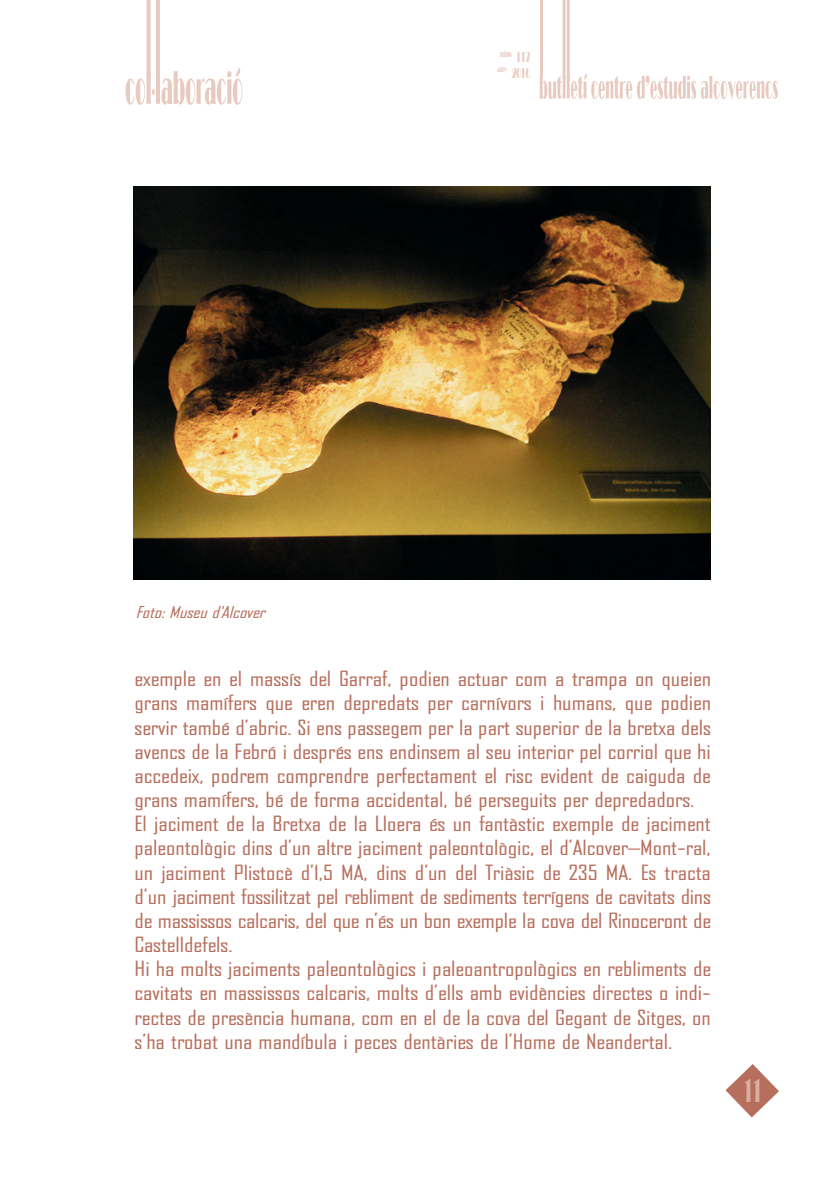
<style>
.page{position:relative;width:838px;height:1185px;background:#fff}
.page>*{position:absolute;margin:0;border:0;box-sizing:border-box;transform-origin:0 0}
.t1{font:31.5px "Broadway";color:#d9afa0;scale:.4 1}
.t2{font:20.12px/24.2px "Bureau Agency";color:#b76f5d;scale:1.2 1}
.t3{font:italic 15.75px "Bureau Agency";color:#b76f5d;scale:1.2 1}
.t4{font:14px/16.4px "Broadway";color:#e7cbc0;text-align:center;scale:.45 1}
.t5{font:8.75px/15.2px "Broadway";letter-spacing:.1em;color:#e7cbc0;text-align:center;scale:.45 1}
</style>
<div class="page">
<svg style="left:539px;top:73px;width:239px;height:26px"></svg>
<hr style="left:539px;top:0;width:3px;height:76px;background:#e7cbc0">
<hr style="left:562px;top:0;width:3px;height:78px;background:#e7cbc0">
<hr style="left:566px;top:0;width:3px;height:81px;background:#e7cbc0">
<svg style="left:725px;top:1064px;width:54px;height:54px"></svg>
<div style="left:146px;top:0;width:5px;height:78px;background:#e7cbc0"></div>
<hr style="left:156px;top:0;width:4px;height:78px;background:#e7cbc0">
<svg style="left:125px;top:67px;width:117px;height:38px"></svg>
<img style="left:134px;top:187px;width:576px;height:392px">
<p class="t5" style="left:497px;top:46px;width:33px">núm any</p>
<p class="t4" style="left:512px;top:48px;width:42px">117<br>2010</p>
<p class="t3" style="left:136px;top:604px;width:113px">Foto:Museud'Alcover</p>
<p class="t2" style="left:134px;top:667px;width:482px">exemple en el massís del Garraf, podien actuar com a trampa on queien grans mamífers que eren depredats per carnívors i humans, que podien servir també d’abric. Si ens passegem per la part superior de la bretxa dels avencs de la Febró i després ens endinsem al seu interior pel corriol que hi accedeix, podrem comprendre perfectament el risc evident de caiguda de grans mamífers, bé de forma accidental, bé perseguits per depredadors.<br>El jaciment de la Bretxa de la Lloera és un fantàstic exemple de jaciment paleontològic dins d’un altre jaciment paleontològic, el d’Alcover–Mont-ral, un jaciment Plistocè d’1,5 MA, dins d’un del Triàsic de 235 MA. Es tracta d’un jaciment fossilitzat pel rebliment de sediments terrígens de cavitats dins de massissos calcaris, del que n’és un bon exemple la cova del Rinoceront de Castelldefels.<br>Hi ha molts jaciments paleontològics i paleoantropològics en rebliments de cavitats en massissos calcaris, molts d’ells amb evidències directes o indi&shy;rectes de presència humana, com en el de la cova del Gegant de Sitges, on s’ha trobat una mandíbula i peces dentàries de l’Home de Neandertal.</p>
<h1 class="t1" style="left:744px;top:1071px;width:47px">11</h1>
</div>
